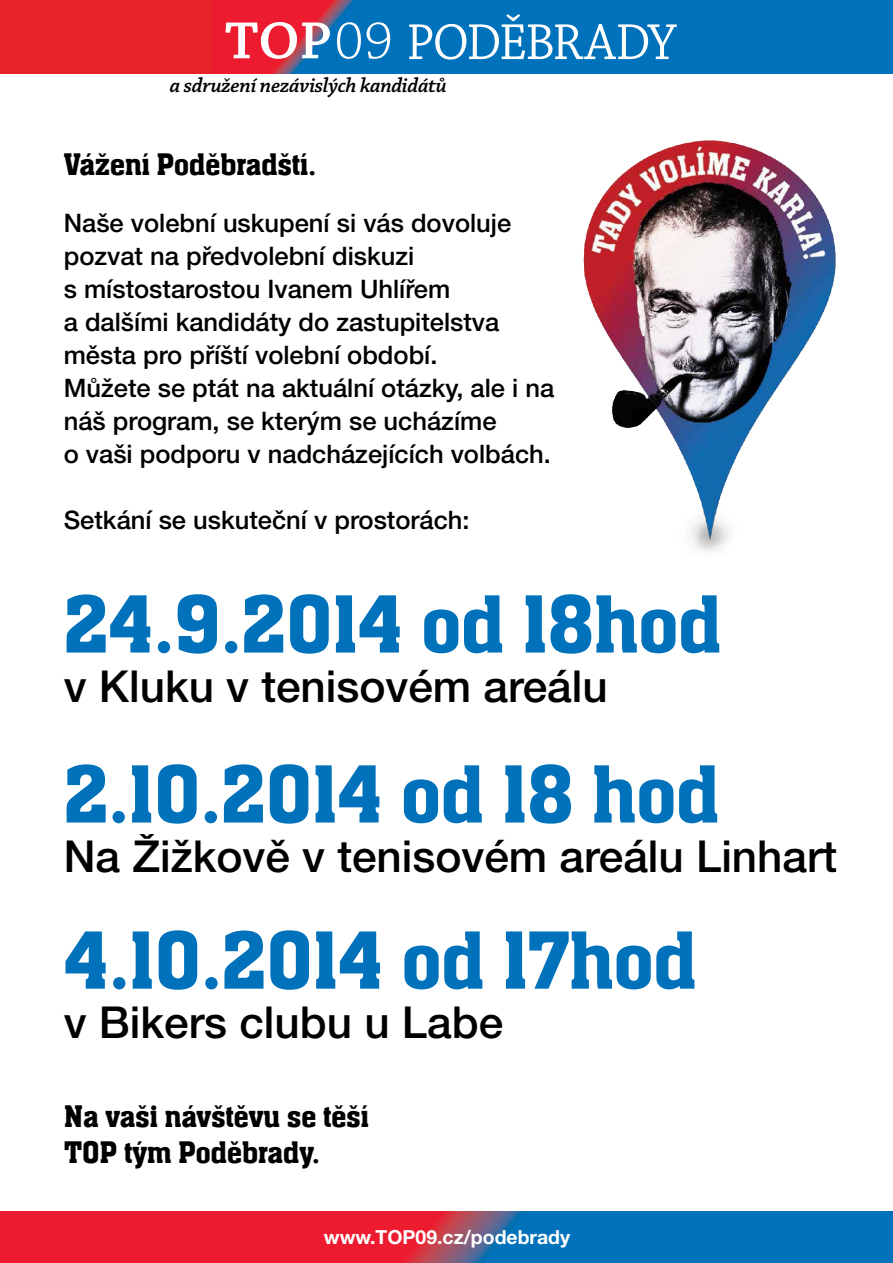
<style>
.page{position:relative;width:893px;height:1263px;background:#fff}
.page>*{position:absolute;margin:0;border:0;box-sizing:border-box;transform-origin:0 0}
.t1{font:500 85.72px/168px "Aachen Com";color:#0072bc;text-align:justify}
.t2{font:53.25px "Chaparral Pro";letter-spacing:-.04em;color:#fff;scale:.95 1}
.t3{font:500 44.1px "Helvetica Neue CE";color:#000}
.t4{font:500 32.25px/36px "Aachen Com";color:#000}
.t5{font:500 25.5px/33px "Helvetica Neue CE";color:#000}
.t6{font:italic 600 21.3px "Chaparral Pro";letter-spacing:-.01em;color:#000}
.t7{font:700 19.42px "Helvetica Neue CE";color:#fff}
</style>
<div class="page">
<div style="left:0;top:0;width:431px;height:74px;background:#e8222a"></div>
<svg style="left:225px;top:0;width:174px;height:74px"></svg>
<svg style="left:226px;top:22px;width:104px;height:37px"></svg>
<svg style="left:337px;top:22px;width:24px;height:37px"></svg>
<svg style="left:367px;top:22px;width:23px;height:37px"></svg>
<div style="left:399px;top:0;width:494px;height:74px;background:#0072bc"></div>
<svg style="left:0;top:1211px;width:893px;height:52px;background:#7d4672"></svg>
<img style="left:583px;top:140px;width:253px;height:411px">
<h2 class="t2" style="left:406px;top:13px;width:285px">PODĚBRADY</h2>
<p class="t6" style="left:170px;top:74px;width:278px">a sdružení nezávislých kandidátů</p>
<p class="t4" style="left:64px;top:147px;width:254px">Vážení Poděbradští.</p>
<p class="t5" style="left:64px;top:207px;width:492px">Naše volební uskupení si vás dovoluje pozvat na předvolební diskuzi<br>s místostarostou Ivanem Uhlířem<br>a dalšími kandidáty do zastupitelstva města pro příští volební období.<br>Můžete se ptát na aktuální otázky, ale i na náš program, se kterým se ucházíme<br>o vaši podporu v nadcházejících volbách.</p>
<p class="t5" style="left:64px;top:504px;width:407px">Setkání se uskuteční v prostorách:</p>
<h1 class="t1" style="left:64px;top:541px;width:659px">24.9.2014 od 18hod 2.10.2014 od 18 hod 4.10.2014 od 17hod</h1>
<h3 class="t3" style="left:64px;top:662px;width:545px">v Kluku v tenisovém areálu</h3>
<h3 class="t3" style="left:64px;top:832px;width:775px">Na Žižkově v tenisovém areálu Linhart</h3>
<h3 class="t3" style="left:64px;top:998px;width:441px">v Bikers clubu u Labe</h3>
<p class="t4" style="left:64px;top:1098px;width:306px">Na vaši návštěvu se těší<br>TOP tým Poděbrady.</p>
<p class="t7" style="left:324px;top:1226px;width:248px">www.TOP09.cz/podebrady</p>
</div>
